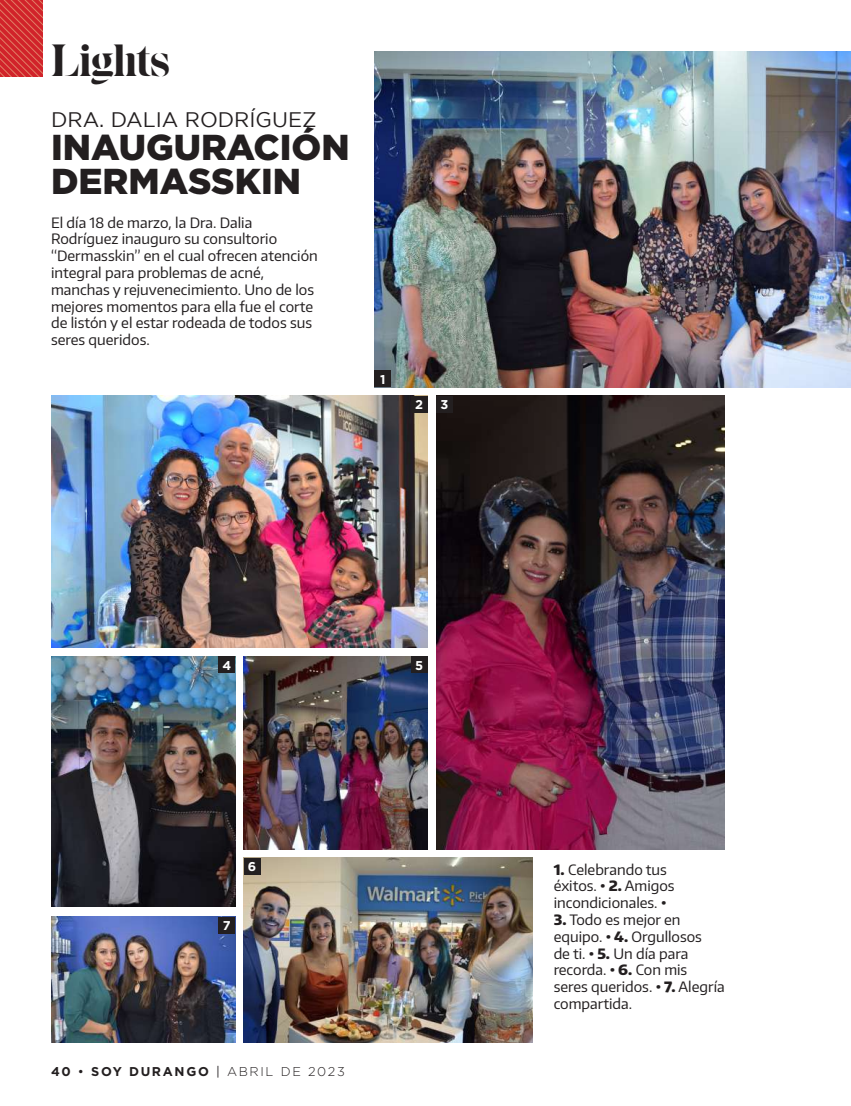
<style>
.page{position:relative;width:851px;height:1106px;background:#fff}
.page>*{position:absolute;margin:0;border:0;box-sizing:border-box;transform-origin:0 0}
.t1{font:45px "Eksell Display Stencil";letter-spacing:-.005em;color:#231f20}
.t2{font:900 36px/33.6px "Gotham";color:#231f20}
.t3{font:21px "Gotham";color:#231f20}
.t4{font:14.25px/16.8px "Encode Sans";color:#231f20}
.t5{font:700 12.75px "Gotham";letter-spacing:.13em;color:#231f20}
.t6{font:700 12.75px "Gotham";color:#fff}
.s1{font-weight:400}
.s2{font-weight:300}
.s3{font-weight:800}
</style>
<div class="page">
<img style="left:374px;top:51px;width:476px;height:336px">
<img style="left:436px;top:395px;width:288px;height:454px">
<img style="left:51px;top:656px;width:184px;height:250px">
<img style="left:243px;top:656px;width:184px;height:193px">
<img style="left:51px;top:395px;width:376px;height:252px">
<img style="left:243px;top:857px;width:289px;height:185px">
<img style="left:51px;top:916px;width:184px;height:126px">
<div style="left:436px;top:395px;width:17px;height:17px;background:#231f20"></div>
<div style="left:243px;top:857px;width:17px;height:17px;background:#231f20"></div>
<div style="left:218px;top:916px;width:17px;height:17px;background:#231f20"></div>
<div style="left:374px;top:370px;width:17px;height:17px;background:#231f20"></div>
<div style="left:411px;top:395px;width:16px;height:17px;background:#231f20"></div>
<div style="left:218px;top:656px;width:17px;height:17px;background:#231f20"></div>
<div style="left:411px;top:656px;width:16px;height:17px;background:#231f20"></div>
<svg style="left:0;top:0;width:43px;height:76px;background:#d43535"></svg>
<h1 class="t1" style="left:51px;top:35px;width:120px">Lights</h1>
<h3 class="t3" style="left:51px;top:108px;width:267px">DRA. DALIA RODRÍGUEZ</h3>
<h2 class="t2" style="left:51px;top:130px;width:300px">INAUGURACIÓN<br>DERMASSKIN</h2>
<p class="t4" style="left:51px;top:213px;width:268px">El día 18 de marzo, la Dra. Dalia Rodríguez inauguro su consultorio “Dermasskin” en el cual ofrecen atención integral para problemas de acné, manchas y rejuvenecimiento. Uno de los mejores momentos para ella fue el corte de listón y el estar rodeada de todos sus seres queridos.</p>
<p class="t6" style="left:380px;top:371px;width:7px">1</p>
<p class="t6" style="left:415px;top:396px;width:9px">2</p>
<p class="t6" style="left:440px;top:396px;width:9px">3</p>
<p class="t6" style="left:222px;top:656px;width:10px">4</p>
<p class="t6" style="left:415px;top:656px;width:10px">5</p>
<p class="t6" style="left:248px;top:858px;width:10px">6</p>
<p class="t6" style="left:223px;top:917px;width:9px">7</p>
<p class="t5" style="left:51px;top:1063px;width:295px">40 <span class="s1">•</span> SOY DURANGO <span class="s1">|</span> <span class="s2">ABRIL DE 2023</span></p>
<p class="t4" style="left:553px;top:860px;width:122px"><span class="s3">1.</span> Celebrando tus éxitos. <span class="s3">• 2.</span> Amigos incondicionales. <span class="s3">•</span></p>
<p class="t4" style="left:553px;top:910px;width:172px"><span class="s3">3.</span> Todo es mejor en equipo. <span class="s3">• 4.</span> Orgullosos<br>de ti. <span class="s3">• 5.</span> Un día para recorda. <span class="s3">• 6.</span> Con mis seres queridos. <span class="s3">• 7.</span> Alegría compartida.</p>
</div>
